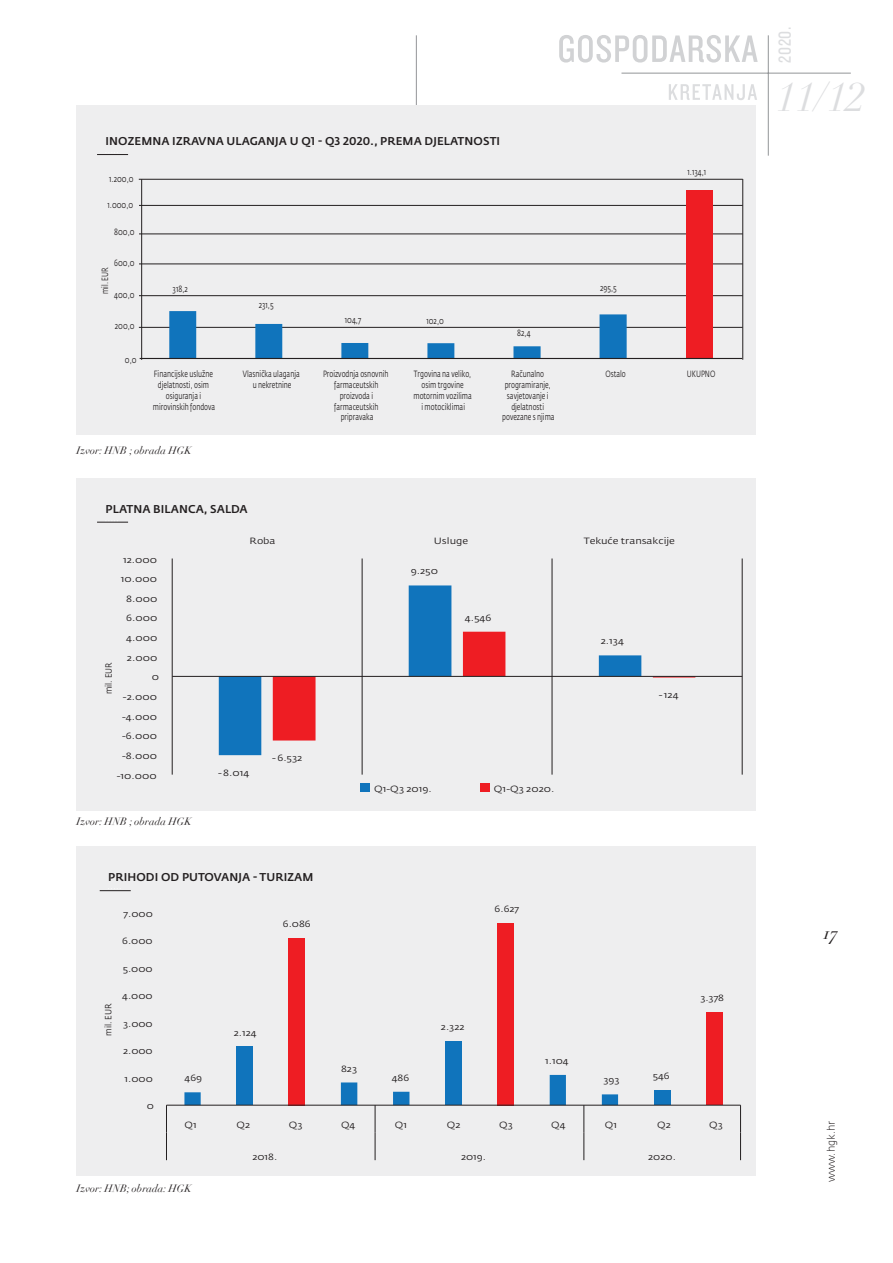
<style>
.page{position:relative;width:893px;height:1263px;background:#fff}
.page>*{position:absolute;margin:0;border:0;box-sizing:border-box;transform-origin:0 0}
.t1{font:italic 40.5px "Didot";color:#dcdddf}
.t2{font:18px "KNOCK";color:#dcdddf}
.t3{font:italic 300 18px "Didot HTF 11";color:#231f20}
.t4{font:500 11.25px "Fedra Sans Pro";letter-spacing:.01em;color:#231f20}
.t5{font:italic 10.5px "Didot";color:#231f20}
.t6{font:300 10.5px "Fedra Sans Pro";color:#231f20}
.t7{font:9px/10.8px "Fedra Sans Pro";color:#231f20;text-align:center;scale:.72 1}
.t8{font:9px "Fedra Sans Pro";color:#231f20;scale:1.17 1}
.t9{font:9px "Fedra Sans Pro";color:#231f20;scale:1.14 1}
.t10{font:9px "Fedra Sans Pro";color:#231f20;scale:.77 1}
.t11{font:9px "Fedra Sans Pro";color:#231f20;scale:1.16 1}
.t12{font:9px "Fedra Sans Pro";color:#231f20;scale:.86 1}
.t13{font:9px "Fedra Sans Pro";color:#231f20;scale:.87 1}
</style>
<div class="page">
<hr style="left:416px;top:35px;width:1px;height:122px;background:#939598">
<svg style="left:559px;top:35px;width:199px;height:28px"></svg>
<hr style="left:621px;top:73px;width:230px;height:1px;background:#939598">
<hr style="left:768px;top:35px;width:1px;height:121px;background:#939598">
<svg style="left:669px;top:84px;width:88px;height:16px"></svg>
<div style="left:77px;top:105px;width:679px;height:330px;background:#eeeeef"></div>
<div style="left:77px;top:846px;width:679px;height:330px;background:#eeeeef"></div>
<hr style="left:100px;top:890px;width:31px;height:1px;background:#231f20">
<div style="left:77px;top:478px;width:679px;height:332px;background:#eeeeef"></div>
<hr style="left:97px;top:522px;width:31px;height:1px;background:#231f20">
<hr style="left:97px;top:154px;width:31px;height:1px;background:#231f20">
<hr style="left:139px;top:295px;width:604px;height:1px;background:#231f20">
<hr style="left:139px;top:205px;width:604px;height:1px;background:#231f20">
<hr style="left:139px;top:264px;width:604px;height:1px;background:#231f20">
<hr style="left:139px;top:234px;width:604px;height:1px;background:#231f20">
<hr style="left:139px;top:327px;width:604px;height:1px;background:#231f20">
<hr style="left:139px;top:179px;width:604px;height:1px;background:#231f20">
<hr style="left:742px;top:179px;width:1px;height:181px;background:#231f20">
<hr style="left:141px;top:179px;width:1px;height:181px;background:#231f20">
<div style="left:686px;top:190px;width:27px;height:168px;background:#ee1d23"></div>
<svg style="left:169px;top:311px;width:458px;height:47px"></svg>
<hr style="left:140px;top:358px;width:602px;height:1px;background:#231f20">
<div style="left:361px;top:784px;width:9px;height:8px;background:#1074bc"></div>
<div style="left:481px;top:784px;width:9px;height:8px;background:#ee1d23"></div>
<hr style="left:742px;top:558px;width:1px;height:217px;background:#231f20">
<hr style="left:552px;top:558px;width:1px;height:217px;background:#231f20">
<hr style="left:362px;top:558px;width:1px;height:217px;background:#231f20">
<hr style="left:172px;top:558px;width:1px;height:217px;background:#231f20">
<svg style="left:219px;top:585px;width:334px;height:170px"></svg>
<svg style="left:273px;top:632px;width:422px;height:108px"></svg>
<hr style="left:172px;top:676px;width:570px;height:1px;background:#231f20">
<div style="left:237px;top:1047px;width:16px;height:58px;background:#1074bc"></div>
<div style="left:289px;top:938px;width:16px;height:167px;background:#ee1d23"></div>
<div style="left:445px;top:1041px;width:17px;height:64px;background:#1074bc"></div>
<div style="left:498px;top:923px;width:16px;height:182px;background:#ee1d23"></div>
<div style="left:654px;top:1090px;width:16px;height:15px;background:#1074bc"></div>
<div style="left:706px;top:1012px;width:17px;height:93px;background:#ee1d23"></div>
<hr style="left:166px;top:1105px;width:574px;height:1px;background:#231f20">
<svg style="left:740px;top:1105px;width:1px;height:55px"></svg>
<svg style="left:184px;top:1075px;width:434px;height:85px"></svg>
<svg style="left:166px;top:1105px;width:1px;height:55px"></svg>
<p class="t4" style="left:106px;top:134px;width:14px">INOZEMNA</p>
<p class="t4" style="left:172px;top:134px;width:9px">IZRAVNA</p>
<p class="t4" style="left:227px;top:134px;width:9px">ULAGANJA</p>
<p class="t4" style="left:290px;top:134px;width:100px">U Q1 - Q3 2020., PREMA</p>
<p class="t4" style="left:425px;top:134px;width:8px">DJELATNOSTI</p>
<p class="t10" style="left:109px;top:173px;width:33px">1.200,0</p>
<p class="t10" style="left:107px;top:200px;width:35px">1.000,0</p>
<p class="t10" style="left:114px;top:226px;width:28px">800,0</p>
<p class="t10" style="left:114px;top:258px;width:28px">600,0</p>
<p class="t7" style="left:100px;top:294px;width:38px;rotate:-90deg">mil. EUR</p>
<p class="t10" style="left:114px;top:289px;width:28px">400,0</p>
<p class="t10" style="left:115px;top:320px;width:27px">200,0</p>
<p class="t10" style="left:125px;top:354px;width:17px">0,0</p>
<p class="t10" style="left:173px;top:283px;width:21px">318,2</p>
<p class="t10" style="left:259px;top:299px;width:21px">231,5</p>
<p class="t10" style="left:345px;top:314px;width:23px">104,7</p>
<p class="t10" style="left:426px;top:316px;width:24px">102,0</p>
<p class="t10" style="left:517px;top:328px;width:19px">82,4</p>
<p class="t10" style="left:600px;top:282px;width:23px">295,5</p>
<p class="t10" style="left:687px;top:167px;width:26px">1.134,1</p>
<p class="t7" style="left:153px;top:369px;width:88px">Financijske uslužne djelatnosti, osim osiguranja i mirovinskih fondova</p>
<p class="t7" style="left:243px;top:369px;width:81px">Vlasnička ulaganja u nekretnine</p>
<p class="t7" style="left:413px;top:369px;width:82px">Trgovina na veliko, osim trgovine motornim vozilima i motociklimai</p>
<p class="t7" style="left:323px;top:369px;width:92px">Proizvodnja osnovnih farmaceutskih proizvoda i farmaceutskih pripravaka</p>
<p class="t7" style="left:502px;top:369px;width:74px">Računalno programiranje, savjetovanje i djelatnosti povezane s njima</p>
<p class="t7" style="left:605px;top:369px;width:30px">Ostalo</p>
<p class="t7" style="left:687px;top:369px;width:41px">UKUPNO</p>
<p class="t5" style="left:77px;top:444px;width:117px">Izvor: HNB ; obrada HGK</p>
<p class="t4" style="left:106px;top:502px;width:9px">PLATNA</p>
<p class="t4" style="left:153px;top:502px;width:9px">BILANCA</p>
<p class="t4" style="left:204px;top:502px;width:15px">, SALDA</p>
<p class="t8" style="left:123px;top:554px;width:31px">12.000</p>
<p class="t8" style="left:121px;top:573px;width:32px">10.000</p>
<p class="t8" style="left:126px;top:593px;width:28px">8.000</p>
<p class="t8" style="left:126px;top:613px;width:28px">6.000</p>
<p class="t12" style="left:103px;top:694px;width:38px;rotate:-90deg">mil. EUR</p>
<p class="t8" style="left:126px;top:632px;width:28px">4.000</p>
<p class="t8" style="left:127px;top:652px;width:27px">2.000</p>
<p class="t8" style="left:152px;top:672px;width:8px">0</p>
<p class="t8" style="left:123px;top:691px;width:31px">-2.000</p>
<p class="t8" style="left:122px;top:711px;width:31px">-4.000</p>
<p class="t8" style="left:122px;top:731px;width:31px">-6.000</p>
<p class="t8" style="left:122px;top:750px;width:31px">-8.000</p>
<p class="t8" style="left:117px;top:770px;width:36px">-10.000</p>
<p class="t5" style="left:77px;top:814px;width:117px">Izvor: HNB ; obrada HGK</p>
<p class="t8" style="left:250px;top:535px;width:24px">Roba</p>
<p class="t8" style="left:434px;top:535px;width:31px">Usluge</p>
<p class="t8" style="left:584px;top:535px;width:80px">Tekuće transakcije</p>
<p class="t8" style="left:218px;top:767px;width:28px">-8.014</p>
<p class="t8" style="left:272px;top:753px;width:27px">-6.532</p>
<p class="t8" style="left:411px;top:565px;width:25px">9.250</p>
<p class="t8" style="left:465px;top:612px;width:24px">4.546</p>
<p class="t11" style="left:374px;top:783px;width:51px">Q1-Q3 2019.</p>
<p class="t11" style="left:494px;top:783px;width:54px">Q1-Q3 2020.</p>
<p class="t8" style="left:601px;top:635px;width:21px">2.134</p>
<p class="t8" style="left:659px;top:690px;width:19px">-124</p>
<p class="t4" style="left:108px;top:870px;width:15px">PRIHODI</p>
<p class="t4" style="left:161px;top:870px;width:30px">OD PUTOVANJA</p>
<p class="t4" style="left:253px;top:870px;width:16px">- TURIZAM</p>
<p class="t13" style="left:103px;top:1036px;width:38px;rotate:-90deg">mil. EUR</p>
<p class="t9" style="left:124px;top:908px;width:27px">7.000</p>
<p class="t9" style="left:122px;top:935px;width:28px">6.000</p>
<p class="t9" style="left:123px;top:963px;width:28px">5.000</p>
<p class="t9" style="left:122px;top:990px;width:28px">4.000</p>
<p class="t9" style="left:123px;top:1018px;width:28px">3.000</p>
<p class="t9" style="left:123px;top:1045px;width:28px">2.000</p>
<p class="t9" style="left:125px;top:1073px;width:26px">1.000</p>
<p class="t9" style="left:147px;top:1100px;width:8px">0</p>
<p class="t9" style="left:185px;top:1072px;width:17px">469</p>
<p class="t9" style="left:283px;top:918px;width:26px">6.086</p>
<p class="t9" style="left:234px;top:1027px;width:22px">2.124</p>
<p class="t9" style="left:341px;top:1063px;width:16px">823</p>
<p class="t9" style="left:495px;top:903px;width:23px">6.627</p>
<p class="t9" style="left:392px;top:1072px;width:17px">486</p>
<p class="t9" style="left:441px;top:1022px;width:22px">2.322</p>
<p class="t9" style="left:545px;top:1055px;width:22px">1.104</p>
<p class="t9" style="left:603px;top:1074px;width:16px">393</p>
<p class="t9" style="left:653px;top:1070px;width:16px">546</p>
<p class="t9" style="left:700px;top:993px;width:22px">3.378</p>
<p class="t9" style="left:184px;top:1119px;width:12px">Q1</p>
<p class="t9" style="left:237px;top:1119px;width:14px">Q2</p>
<p class="t9" style="left:289px;top:1119px;width:14px">Q3</p>
<p class="t9" style="left:341px;top:1119px;width:14px">Q4</p>
<p class="t9" style="left:395px;top:1119px;width:12px">Q1</p>
<p class="t9" style="left:447px;top:1119px;width:14px">Q2</p>
<p class="t9" style="left:499px;top:1119px;width:14px">Q3</p>
<p class="t9" style="left:551px;top:1119px;width:14px">Q4</p>
<p class="t9" style="left:605px;top:1119px;width:12px">Q1</p>
<p class="t9" style="left:657px;top:1119px;width:14px">Q2</p>
<p class="t9" style="left:709px;top:1119px;width:14px">Q3</p>
<p class="t9" style="left:252px;top:1151px;width:23px">2018.</p>
<p class="t9" style="left:461px;top:1151px;width:23px">2019.</p>
<p class="t9" style="left:648px;top:1151px;width:26px">2020.</p>
<p class="t5" style="left:77px;top:1182px;width:117px">Izvor: HNB; obrada: HGK</p>
<h2 class="t2" style="left:775px;top:63px;width:37px;rotate:-90deg">2020.</h2>
<h1 class="t1" style="left:776px;top:72px;width:92px">11/12</h1>
<h2 class="t3" style="left:823px;top:921px;width:16px">17</h2>
<p class="t6" style="left:824px;top:1182px;width:63px;rotate:-90deg">www.hgk.hr</p>
</div>
